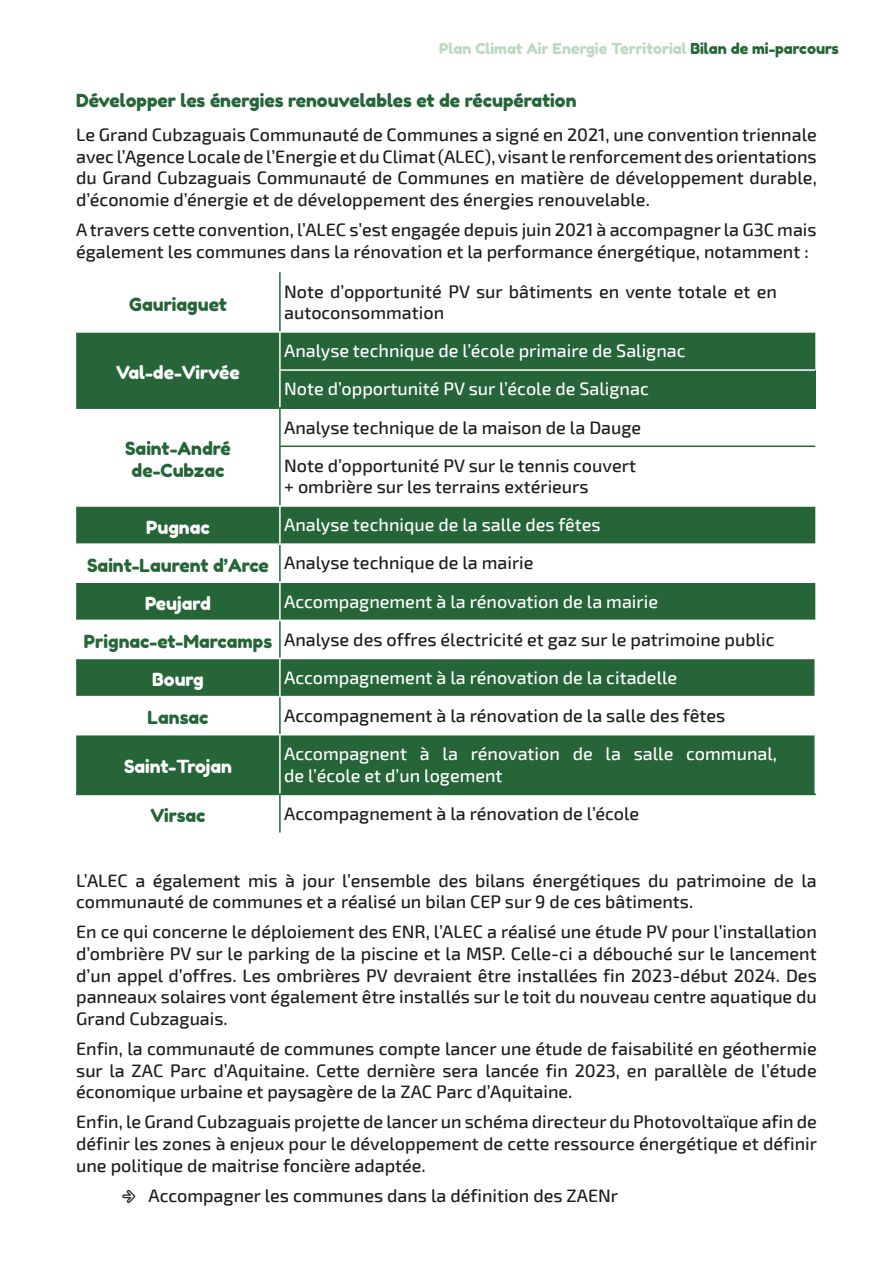
<style>
.page{position:relative;width:893px;height:1263px;background:#fff}
.page>*{position:absolute;margin:0;border:0;box-sizing:border-box;transform-origin:0 0}
.t1{font:500 18px/21.6px "Exo 2";color:#1d1d1b;text-align:justify}
.t2{font:500 18px/21.6px "Exo 2";color:#fff}
.t3{font:18px/21.6px "Fredoka One";color:#256537;text-align:center}
.t4{font:18px "Fredoka One";color:#fff}
.t5{font:15px "Fredoka One";color:#bed8c5}
.s1{color:#256537}
</style>
<div class="page">
<svg style="left:76px;top:333px;width:739px;height:461px;fill:#256537"></svg>
<div style="left:280px;top:370px;width:535px;height:38px;background:#256537"></div>
<hr style="left:279px;top:272px;width:2px;height:59px;background:#256537">
<hr style="left:279px;top:409px;width:2px;height:36px;background:#256537">
<hr style="left:279px;top:445px;width:536px;height:2px;background:#256537">
<hr style="left:279px;top:447px;width:2px;height:58px;background:#256537">
<hr style="left:279px;top:545px;width:2px;height:36px;background:#256537">
<hr style="left:279px;top:621px;width:2px;height:37px;background:#256537">
<hr style="left:76px;top:505px;width:204px;height:2px;background:#fff">
<hr style="left:280px;top:505px;width:535px;height:2px;background:#fff">
<hr style="left:279px;top:507px;width:2px;height:36px;background:#fff">
<hr style="left:76px;top:543px;width:204px;height:2px;background:#fff">
<hr style="left:280px;top:543px;width:535px;height:2px;background:#fff">
<hr style="left:279px;top:333px;width:2px;height:36px;background:#fff">
<hr style="left:279px;top:371px;width:2px;height:36px;background:#fff">
<hr style="left:279px;top:369px;width:536px;height:2px;background:#fff">
<hr style="left:76px;top:407px;width:204px;height:2px;background:#256537">
<hr style="left:280px;top:407px;width:535px;height:2px;background:#256537">
<hr style="left:76px;top:581px;width:204px;height:2px;background:#fff">
<hr style="left:280px;top:581px;width:535px;height:2px;background:#fff">
<hr style="left:279px;top:583px;width:2px;height:37px;background:#fff">
<hr style="left:76px;top:620px;width:204px;height:1px;background:#fff">
<hr style="left:280px;top:620px;width:535px;height:1px;background:#fff">
<hr style="left:76px;top:658px;width:204px;height:1px;background:#fff">
<hr style="left:280px;top:658px;width:536px;height:1px;background:#fff">
<hr style="left:279px;top:659px;width:2px;height:37px;background:#fff">
<hr style="left:814px;top:659px;width:2px;height:37px;background:#fff">
<hr style="left:76px;top:696px;width:204px;height:1px;background:#fff">
<hr style="left:280px;top:696px;width:536px;height:1px;background:#fff">
<hr style="left:279px;top:697px;width:2px;height:37px;background:#256537">
<hr style="left:76px;top:734px;width:204px;height:1px;background:#fff">
<hr style="left:280px;top:734px;width:536px;height:1px;background:#fff">
<hr style="left:279px;top:735px;width:2px;height:59px;background:#fff">
<hr style="left:814px;top:735px;width:2px;height:59px;background:#fff">
<hr style="left:76px;top:794px;width:204px;height:1px;background:#256537">
<hr style="left:280px;top:794px;width:536px;height:1px;background:#256537">
<hr style="left:279px;top:795px;width:2px;height:37px;background:#256537">
<p class="t5" style="left:439px;top:39px;width:401px">Plan Climat Air Energie Territorial <span class="s1">Bilan de mi-parcours</span></p>
<p class="t3" style="left:76px;top:89px;width:502px">Développer les énergies renouvelables et de récupération</p>
<p class="t1" style="left:76px;top:124px;width:742px">Le Grand Cubzaguais Communauté de Communes a signé en 2021, une convention triennale avec l’Agence Locale de l’Energie et du Climat (ALEC), visant le renforcement des orientations du Grand Cubzaguais Communauté de Communes en matière de développement durable, d’économie d’énergie et de développement des énergies renouvelable.</p>
<p class="t1" style="left:76px;top:219px;width:742px">A travers cette convention, l’ALEC s’est engagée depuis juin 2021 à accompagner la G3C mais également les communes dans la rénovation et la performance énergétique, notamment :</p>
<p class="t3" style="left:129px;top:293px;width:99px">Gauriaguet</p>
<p class="t1" style="left:284px;top:281px;width:494px">Note d’opportunité PV sur bâtiments en vente totale et en autoconsommation</p>
<p class="t4" style="left:116px;top:361px;width:125px">Val-de-Virvée</p>
<p class="t3" style="left:125px;top:438px;width:107px">Saint-André de-Cubzac</p>
<p class="t2" style="left:284px;top:341px;width:403px">Analyse technique de l’école primaire de Salignac</p>
<p class="t2" style="left:284px;top:379px;width:366px">Note d’opportunité PV sur l’école de Salignac</p>
<p class="t1" style="left:284px;top:417px;width:359px">Analyse technique de la maison de la Dauge</p>
<p class="t1" style="left:284px;top:455px;width:353px">Note d’opportunité PV sur le tennis couvert + ombrière sur les terrains extérieurs</p>
<p class="t4" style="left:146px;top:516px;width:65px">Pugnac</p>
<p class="t2" style="left:284px;top:515px;width:318px">Analyse technique de la salle des fêtes</p>
<p class="t3" style="left:87px;top:554px;width:183px">Saint-Laurent d’Arce</p>
<p class="t1" style="left:284px;top:553px;width:251px">Analyse technique de la mairie</p>
<p class="t4" style="left:145px;top:592px;width:67px">Peujard</p>
<p class="t2" style="left:284px;top:591px;width:375px">Accompagnement à la rénovation de la mairie</p>
<p class="t3" style="left:84px;top:631px;width:190px">Prignac-et-Marcamps</p>
<p class="t1" style="left:284px;top:629px;width:492px">Analyse des offres électricité et gaz sur le patrimoine public</p>
<p class="t4" style="left:152px;top:669px;width:53px">Bourg</p>
<p class="t2" style="left:284px;top:667px;width:395px">Accompagnement à la rénovation de la citadelle</p>
<p class="t3" style="left:148px;top:707px;width:63px">Lansac</p>
<p class="t1" style="left:284px;top:705px;width:443px">Accompagnement à la rénovation de la salle des fêtes</p>
<p class="t4" style="left:124px;top:756px;width:110px">Saint-Trojan</p>
<p class="t2" style="left:284px;top:743px;width:494px">Accompagnent à la rénovation de la salle communal, de l’école et d’un logement</p>
<p class="t3" style="left:151px;top:805px;width:56px">Virsac</p>
<p class="t1" style="left:284px;top:803px;width:357px">Accompagnement à la rénovation de l’école</p>
<p class="t1" style="left:76px;top:870px;width:742px">L’ALEC a également mis à jour l’ensemble des bilans énergétiques du patrimoine de la communauté de communes et a réalisé un bilan CEP sur 9 de ces bâtiments.</p>
<p class="t1" style="left:76px;top:922px;width:742px">En ce qui concerne le déploiement des ENR, l’ALEC a réalisé une étude PV pour l’installation d’ombrière PV sur le parking de la piscine et la MSP. Celle-ci a débouché sur le lancement d’un appel d’offres. Les ombrières PV devraient être installées fin 2023-début 2024. Des panneaux solaires vont également être installés sur le toit du nouveau centre aquatique du Grand Cubzaguais.</p>
<p class="t1" style="left:76px;top:1038px;width:742px">Enfin, la communauté de communes compte lancer une étude de faisabilité en géothermie sur la ZAC Parc d’Aquitaine. Cette dernière sera lancée fin 2023, en parallèle de l’étude économique urbaine et paysagère de la ZAC Parc d’Aquitaine.</p>
<p class="t1" style="left:76px;top:1111px;width:742px">Enfin, le Grand Cubzaguais projette de lancer un schéma directeur du Photovoltaïque afin de définir les zones à enjeux pour le développement de cette ressource énergétique et définir une politique de maitrise foncière adaptée.</p>
<p class="t1" style="left:148px;top:1185px;width:471px">Accompagner les communes dans la définition des ZAENr</p>
</div>
